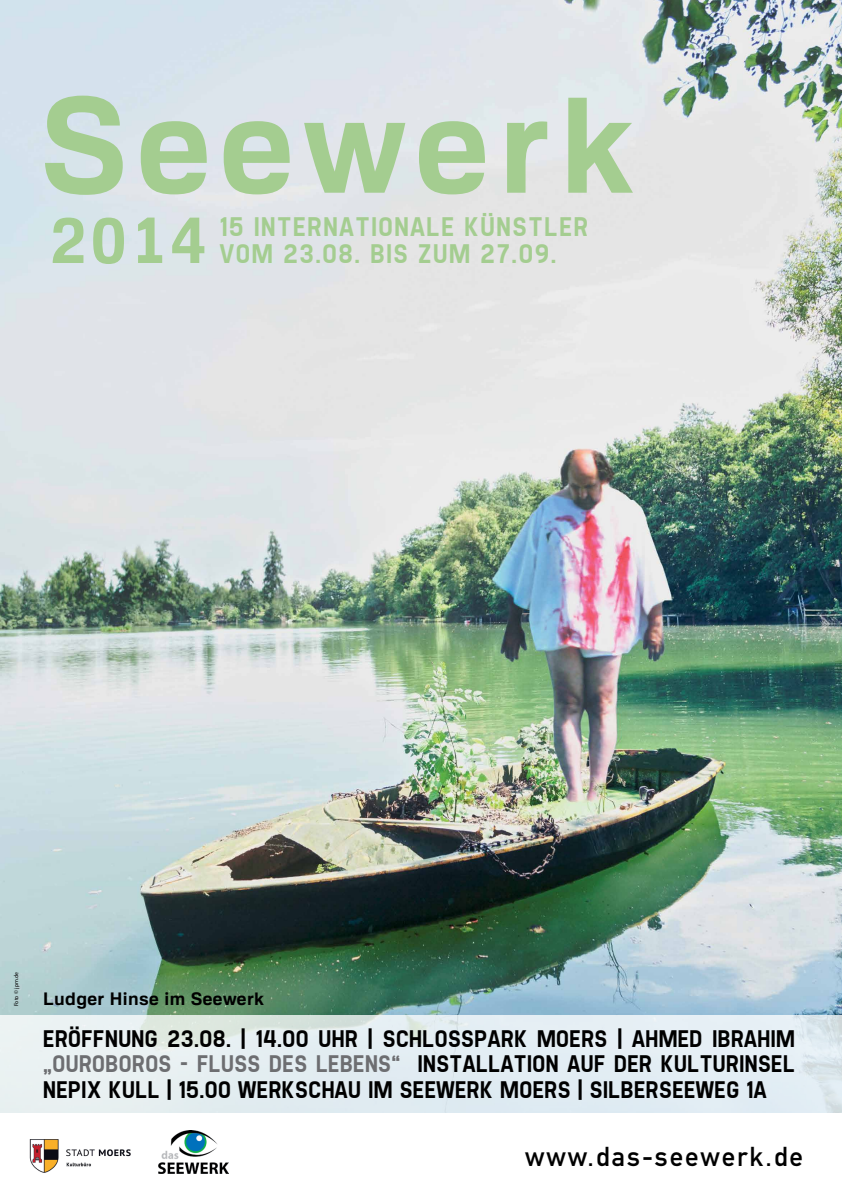
<style>
.page{position:relative;width:842px;height:1192px;background:#fff}
.page>*{position:absolute;margin:0;border:0;box-sizing:border-box;transform-origin:0 0}
.t1{font:700 132.45px "Familiar Pro";letter-spacing:.07em;color:#a4cd90}
.t2{font:700 63.7px "Familiar Pro";color:#a4cd90}
.t3{font:26.95px "DIN Mittelschrift";letter-spacing:.07em;color:#000}
.t4{font:22.7px/27.2px "Freeroad";letter-spacing:.07em;color:#a4cd90}
.t5{font:20.25px/25.4px "Freeroad";letter-spacing:.02em;color:#000}
.t6{font:700 17.5px "Familiar Pro";letter-spacing:.02em;color:#000}
.t7{font:5.5px "Cabin";letter-spacing:.02em;color:#000}
.s1{color:#6d6e71}
</style>
<div class="page">
<img style="left:0;top:0;width:842px;height:1015px">
<svg style="left:0;top:1015px;width:842px;height:98px;background:#e3edf1"></svg>
<img style="left:30px;top:1139px;width:101px;height:34px">
<img style="left:159px;top:1131px;width:69px;height:43px">
<h1 class="t1" style="left:40px;top:64px;width:595px">Seewerk</h1>
<h2 class="t2" style="left:51px;top:201px;width:157px">2014</h2>
<p class="t4" style="left:220px;top:212px;width:370px">15 INTERNATIONALE KÜNSTLER<br>VOM 23.08. BIS ZUM 27.09.</p>
<p class="t7" style="left:13px;top:1006px;width:36px;rotate:-90deg">Foto © jpm.de</p>
<p class="t6" style="left:43px;top:988px;width:222px">Ludger Hinse im Seewerk</p>
<p class="t5" style="left:43px;top:1025px;width:753px">ERÖFFNUNG 23.08. | 14.00 UHR | SCHLOSSPARK MOERS | AHMED IBRAHIM <span class="s1">„OUROBOROS - FLUSS DES LEBENS“</span> INSTALLATION AUF DER KULTURINSEL<br>NEPIX KULL | 15.00 WERKSCHAU IM SEEWE</p>
<p class="t5" style="left:467px;top:1076px;width:207px">RK MOERS | SILBERSEEWE</p>
<p class="t5" style="left:726px;top:1076px;width:42px">G 1A</p>
<h3 class="t3" style="left:525px;top:1141px;width:280px">www.das-seewerk.de</h3>
</div>
